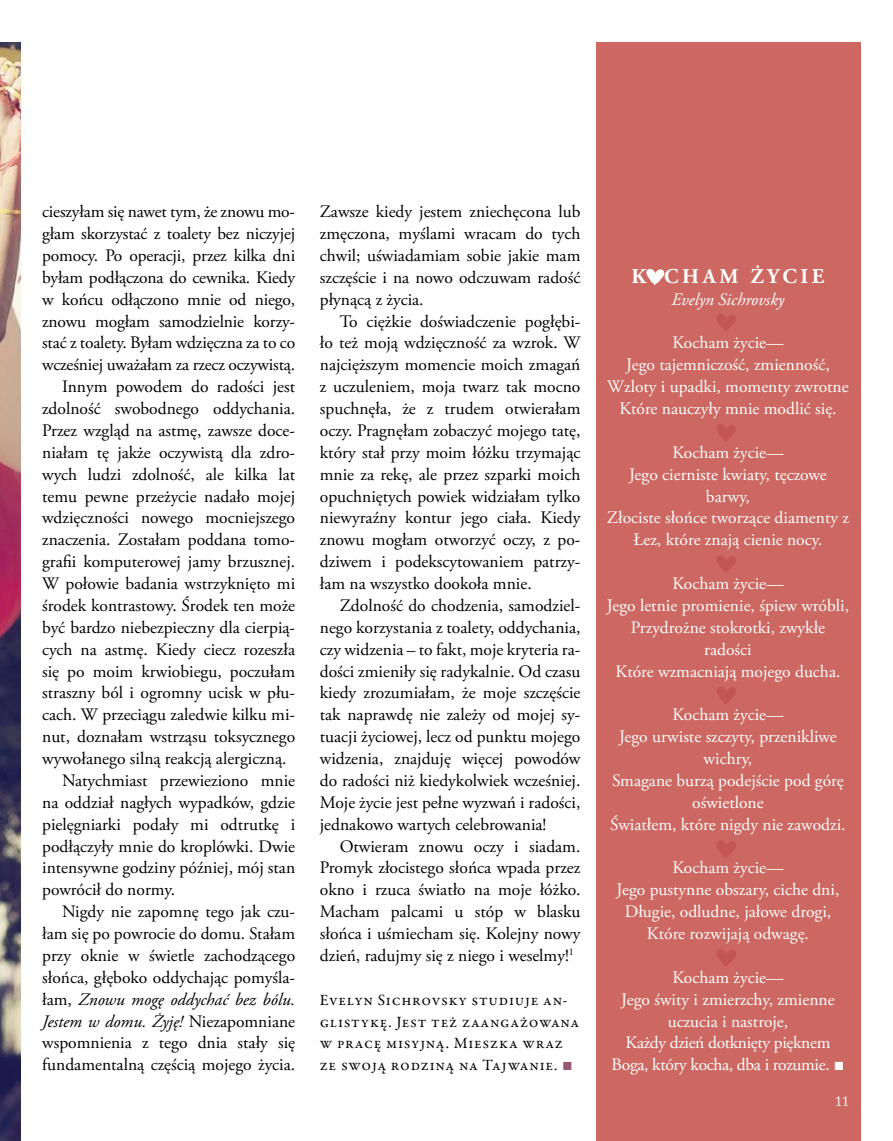
<style>
.page{position:relative;width:893px;height:1141px;background:#fff}
.page>*{position:absolute;margin:0;border:0;box-sizing:border-box;transform-origin:0 0}
.t1{font:700 21px "Adobe Garamond Pro";letter-spacing:.17em;color:#fff}
.t2{font:17.5px/21.9px "Adobe Garamond Pro";color:#000;text-align:justify}
.t3{font:17.5px/21.9px "Adobe Garamond Pro";color:#fff;text-align:center}
.t4{font:italic 17.5px "Adobe Garamond Pro";color:#000}
.t5{font:italic 17.5px "Adobe Garamond Pro";color:#fff}
.t6{font:15.75px/21.9px "Garamond Premr Pro";letter-spacing:.05em;color:#000}
.t7{font:14px "Adobe Caslon Pro";color:#fff}
.s1{font-style:normal}
.s2{font-family:"Arial";font-size:17.5px;color:#9a5675}
.s3{font-family:"Arial"}
</style>
<div class="page">
<img style="left:0;top:42px;width:21px;height:1099px">
<div style="left:596px;top:42px;width:264px;height:1099px;background:#cc6861"></div>
<svg style="left:646px;top:269px;width:19px;height:16px"></svg>
<svg style="left:716px;top:314px;width:20px;height:18px"></svg>
<svg style="left:716px;top:424px;width:20px;height:18px"></svg>
<svg style="left:716px;top:555px;width:20px;height:18px"></svg>
<svg style="left:716px;top:687px;width:20px;height:17px"></svg>
<svg style="left:716px;top:841px;width:20px;height:17px"></svg>
<svg style="left:716px;top:949px;width:20px;height:18px"></svg>
<p class="t2" style="left:42px;top:201px;width:255px">cieszyłam się nawet tym, że znowu mo-</p>
<p class="t2" style="left:42px;top:223px;width:255px">głam skorzystać z toalety bez niczyjej</p>
<p class="t2" style="left:42px;top:245px;width:254px">pomocy. Po operacji, przez kilka dni</p>
<p class="t2" style="left:42px;top:267px;width:254px">byłam podłączona do cewnika. Kiedy</p>
<p class="t2" style="left:42px;top:289px;width:255px">w końcu odłączono mnie od niego,</p>
<p class="t2" style="left:42px;top:311px;width:255px">znowu mogłam samodzielnie korzy-</p>
<p class="t2" style="left:42px;top:333px;width:254px">stać z toalety. Byłam wdzięczna za to co</p>
<p class="t2" style="left:42px;top:354px;width:254px">wcześniej uważałam za rzecz oczywistą.</p>
<p class="t2" style="left:62px;top:376px;width:235px">Innym powodem do radości jest</p>
<p class="t2" style="left:42px;top:398px;width:254px">zdolność swobodnego oddychania.</p>
<p class="t2" style="left:42px;top:420px;width:254px">Przez wzgląd na astmę, zawsze doce-</p>
<p class="t2" style="left:42px;top:442px;width:254px">niałam tę jakże oczywistą dla zdro-</p>
<p class="t2" style="left:42px;top:464px;width:254px">wych ludzi zdolność, ale kilka lat</p>
<p class="t2" style="left:42px;top:486px;width:254px">temu pewne przeżycie nadało mojej</p>
<p class="t2" style="left:42px;top:508px;width:254px">wdzięczności nowego mocniejszego</p>
<p class="t2" style="left:42px;top:529px;width:255px">znaczenia. Zostałam poddana tomo-</p>
<p class="t2" style="left:42px;top:551px;width:254px">grafii komputerowej jamy brzusznej.</p>
<p class="t2" style="left:42px;top:573px;width:254px">W połowie badania wstrzyknięto mi</p>
<p class="t2" style="left:42px;top:595px;width:254px">środek kontrastowy. Środek ten może</p>
<p class="t2" style="left:42px;top:617px;width:254px">być bardzo niebezpieczny dla cierpią-</p>
<p class="t2" style="left:42px;top:639px;width:254px">cych na astmę. Kiedy ciecz rozeszła</p>
<p class="t2" style="left:42px;top:661px;width:254px">się po moim krwiobiegu, poczułam</p>
<p class="t2" style="left:42px;top:683px;width:254px">straszny ból i ogromny ucisk w płu-</p>
<p class="t2" style="left:42px;top:704px;width:254px">cach. W przeciągu zaledwie kilku mi-</p>
<p class="t2" style="left:42px;top:726px;width:254px">nut, doznałam wstrząsu toksycznego</p>
<p class="t2" style="left:42px;top:748px;width:246px">wywołanego silną reakcją alergiczną.</p>
<p class="t2" style="left:62px;top:770px;width:235px">Natychmiast przewieziono mnie</p>
<p class="t2" style="left:42px;top:792px;width:254px">na oddział nagłych wypadków, gdzie</p>
<p class="t2" style="left:42px;top:814px;width:254px">pielęgniarki podały mi odtrutkę i</p>
<p class="t2" style="left:42px;top:836px;width:254px">podłączyły mnie do kroplówki. Dwie</p>
<p class="t2" style="left:42px;top:858px;width:255px">intensywne godziny później, mój stan</p>
<p class="t2" style="left:42px;top:879px;width:134px">powrócił do normy.</p>
<p class="t2" style="left:62px;top:901px;width:235px">Nigdy nie zapomnę tego jak czu-</p>
<p class="t2" style="left:42px;top:923px;width:254px">łam się po powrocie do domu. Stałam</p>
<p class="t2" style="left:42px;top:945px;width:254px">przy oknie w świetle zachodzącego</p>
<p class="t2" style="left:42px;top:967px;width:254px">słońca, głęboko oddychając pomyśla-</p>
<p class="t4" style="left:42px;top:989px;width:254px"><span class="s1">łam,</span> Znowu mogę oddychać bez bólu.</p>
<p class="t4" style="left:42px;top:1010px;width:254px">Jestem w domu. Żyję! <span class="s1">Niezapomniane</span></p>
<p class="t2" style="left:42px;top:1033px;width:255px">wspomnienia z tego dnia stały się</p>
<p class="t2" style="left:42px;top:1054px;width:255px">fundamentalną częścią mojego życia.</p>
<p class="t2" style="left:320px;top:201px;width:262px">Zawsze kiedy jestem zniechęcona lub zmęczona, myślami wracam do tych chwil; uświadamiam sobie jakie mam szczęście i na nowo odczuwam radość płynącą z życia.</p>
<p class="t2" style="left:320px;top:311px;width:262px;text-indent:20px">To ciężkie doświadczenie pogłębi&shy;ło też moją wdzięczność za wzrok. W najcięższym momencie moich zmagań z uczuleniem, moja twarz tak mocno spuchnęła, że z trudem otwierałam oczy. Pragnęłam zobaczyć mojego tatę, który stał przy moim łóżku trzymając mnie za rekę, ale przez szparki moich opuchniętych powiek widziałam tylko niewyraźny kontur jego ciała. Kiedy znowu mogłam otworzyć oczy, z po&shy;dziwem i podekscytowaniem patrzy&shy;łam na wszystko dookoła mnie.</p>
<p class="t2" style="left:320px;top:595px;width:262px;text-indent:20px">Zdolność do chodzenia, samodziel&shy;nego korzystania z toalety, oddychania, czy widzenia – to fakt, moje kryteria ra&shy;dości zmieniły się radykalnie. Od czasu kiedy zrozumiałam, że moje szczęście tak naprawdę nie zależy od mojej sy&shy;tuacji życiowej, lecz od punktu mojego widzenia, znajduję więcej powodów do radości niż kiedykolwiek wcześniej.<br>Moje życie jest pełne wyzwań i radości, jednakowo wartych celebrowania!</p>
<p class="t2" style="left:320px;top:836px;width:262px;text-indent:20px">Otwieram znowu oczy i siadam.<br>Promyk złocistego słońca wpada przez okno i rzuca światło na moje łóżko.<br>Macham palcami u stóp w blasku słońca i uśmiecham się. Kolejny nowy dzień, radujmy się z niego i weselmy!<sup>1</sup></p>
<p class="t6" style="left:320px;top:989px;width:261px">Evelyn Sichrovsky studiuje an&shy;glistykę. Jest też zaangażowana w pracę misyjną. Mieszka wraz ze swoją rodziną na Tajwanie. <span class="s2">■</span></p>
<p class="t1" style="left:632px;top:264px;width:194px">KoCHAM ŻYCIE</p>
<p class="t5" style="left:672px;top:289px;width:114px">Evelyn Sichrovsky</p>
<p class="t3" style="left:607px;top:333px;width:243px">Kocham życie—<br>Jego tajemniczość, zmienność,<br>Wzloty i upadki, momenty zwrotne<br>Które nauczyły mnie modlić się.</p>
<p class="t3" style="left:607px;top:442px;width:244px">Kocham życie—<br>Jego cierniste kwiaty, tęczowe barwy,<br>Złociste słońce tworzące diamenty z<br>Łez, które znają cienie nocy.</p>
<p class="t3" style="left:607px;top:573px;width:244px">Kocham życie—<br>Jego letnie promienie, śpiew wróbli,<br>Przydrożne stokrotki, zwykłe radości<br>Które wzmacniają mojego ducha.</p>
<p class="t3" style="left:610px;top:704px;width:237px">Kocham życie—<br>Jego urwiste szczyty, przenikliwe wichry,<br>Smagane burzą podejście pod górę oświetlone<br>Światłem, które nigdy nie zawodzi.</p>
<p class="t3" style="left:617px;top:858px;width:224px">Kocham życie—<br>Jego pustynne obszary, ciche dni,<br>Długie, odludne, jałowe drogi,<br>Które rozwijają odwagę.</p>
<p class="t3" style="left:612px;top:967px;width:234px">Kocham życie—<br>Jego świty i zmierzchy, zmienne uczucia i nastroje,<br>Każdy dzień dotknięty pięknem<br>Boga, który kocha, dba i rozumie. <span class="s3">■</span></p>
<p class="t7" style="left:835px;top:1093px;width:15px">11</p>
</div>
